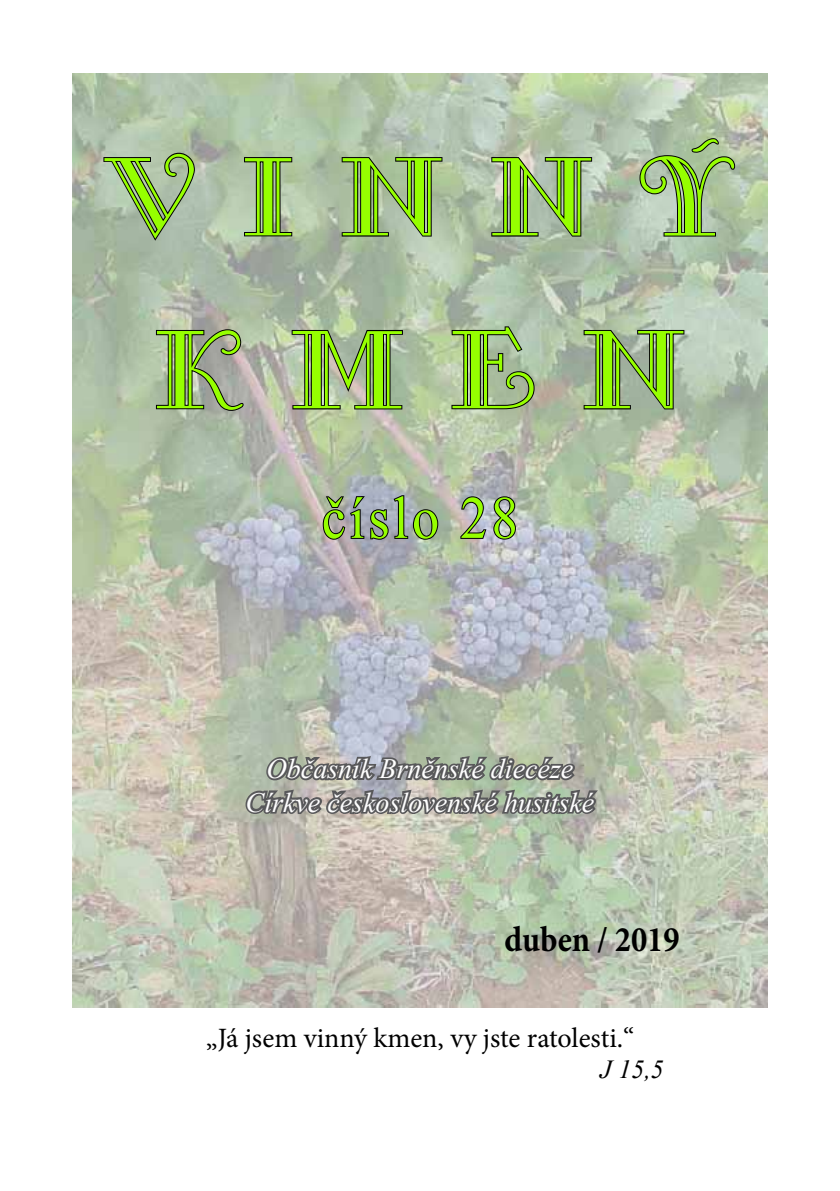
<style>
.page{position:relative;width:840px;height:1191px;background:#fff}
.page>*{position:absolute;margin:0;border:0;box-sizing:border-box;transform-origin:0 0}
.t1{font:96px/172.8px "Galleria";color:#96ff00;text-align:center}
.t2{font:60px "Times New Roman";letter-spacing:.07em;color:#96ff00;scale:.9 1}
.t3{font:700 36px "Minion Pro";color:#000;scale:.9 1}
.t4{font:italic 28px/33.6px "Times New Roman";color:#fff;text-align:center}
.t5{font:28px "Minion Pro";color:#000}
.t6{font:italic 26px "Times New Roman";color:#000}
</style>
<div class="page">
<img style="left:72px;top:74px;width:695px;height:933px">
<svg style="left:102px;top:152px;width:94px;height:89px;background:#8e9c8b"></svg>
<svg style="left:243px;top:156px;width:50px;height:81px;background:#7f8c79"></svg>
<svg style="left:340px;top:156px;width:103px;height:81px;background:#7c8b74"></svg>
<svg style="left:490px;top:156px;width:102px;height:81px;background:#838c80"></svg>
<svg style="left:638px;top:137px;width:97px;height:100px;background:#91a08c"></svg>
<svg style="left:155px;top:328px;width:89px;height:84px;background:#83867c"></svg>
<svg style="left:290px;top:328px;width:113px;height:82px;background:#7f8877"></svg>
<svg style="left:450px;top:325px;width:85px;height:85px;background:#84927b"></svg>
<svg style="left:582px;top:329px;width:103px;height:81px;background:#788475"></svg>
<svg style="left:321px;top:493px;width:118px;height:48px;background:#818587"></svg>
<svg style="left:459px;top:495px;width:57px;height:45px;background:#86878c"></svg>
<svg style="left:242px;top:744px;width:360px;height:92px;background:#999d93"></svg>
<h1 class="t1" style="left:103px;top:111px;width:635px">V i nnÝ k m e n</h1>
<h2 class="t2" style="left:322px;top:475px;width:219px">číslo 28</h2>
<p class="t4" style="left:245px;top:751px;width:350px">Občasník Brněnské diecéze<br>Církve československé husitské</p>
<p class="t3" style="left:504px;top:914px;width:196px">duben / 2019</p>
<p class="t5" style="left:205px;top:1019px;width:430px">„Já jsem vinný kmen, vy jste ratolesti.“</p>
<p class="t6" style="left:600px;top:1051px;width:65px">J 15,5</p>
</div>
